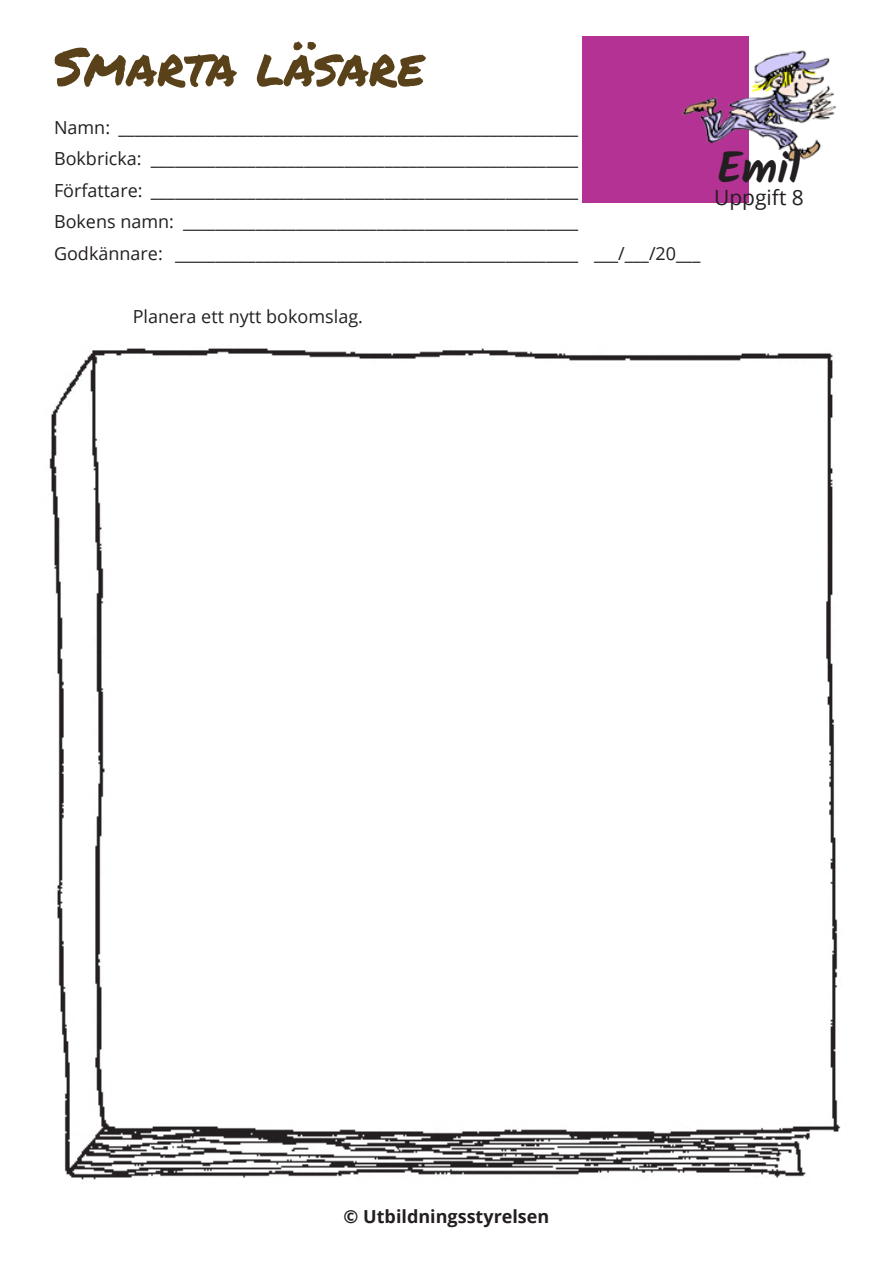
<style>
.page{position:relative;width:893px;height:1263px;background:#fff}
.page>*{position:absolute;margin:0;border:0;box-sizing:border-box;transform-origin:0 0}
.t1{font:52.5px "Permanent Marker";color:#59411a}
.t2{font:700 43.5px "Kalam";color:#231f20}
.t3{font:21px "Open Sans";color:#231f20}
.t4{font:18px/31.5px "Open Sans";color:#231f20}
.t5{font:700 18px "Open Sans";color:#231f20}
</style>
<div class="page">
<div style="left:583px;top:37px;width:166px;height:166px;background:#b33294"></div>
<img style="left:680px;top:36px;width:156px;height:126px">
<img style="left:49px;top:348px;width:792px;height:832px">
<h1 class="t1" style="left:54px;top:28px;width:372px">SMARTA LÄSARE</h1>
<p class="t4" style="left:54px;top:111px;width:648px">Namn: _________________________________________________________<br>Bokbricka: _____________________________________________________<br>Författare: _____________________________________________________<br>Bokens namn: _________________________________________________<br>Godkännare: __________________________________________________ ___/___/20___</p>
<h2 class="t2" style="left:718px;top:142px;width:84px">Emil</h2>
<p class="t3" style="left:714px;top:183px;width:91px">Uppgift 8</p>
<p class="t4" style="left:133px;top:300px;width:232px">Planera ett nytt bokomslag.</p>
<p class="t5" style="left:344px;top:1203px;width:207px">© Utbildningsstyrelsen</p>
</div>
